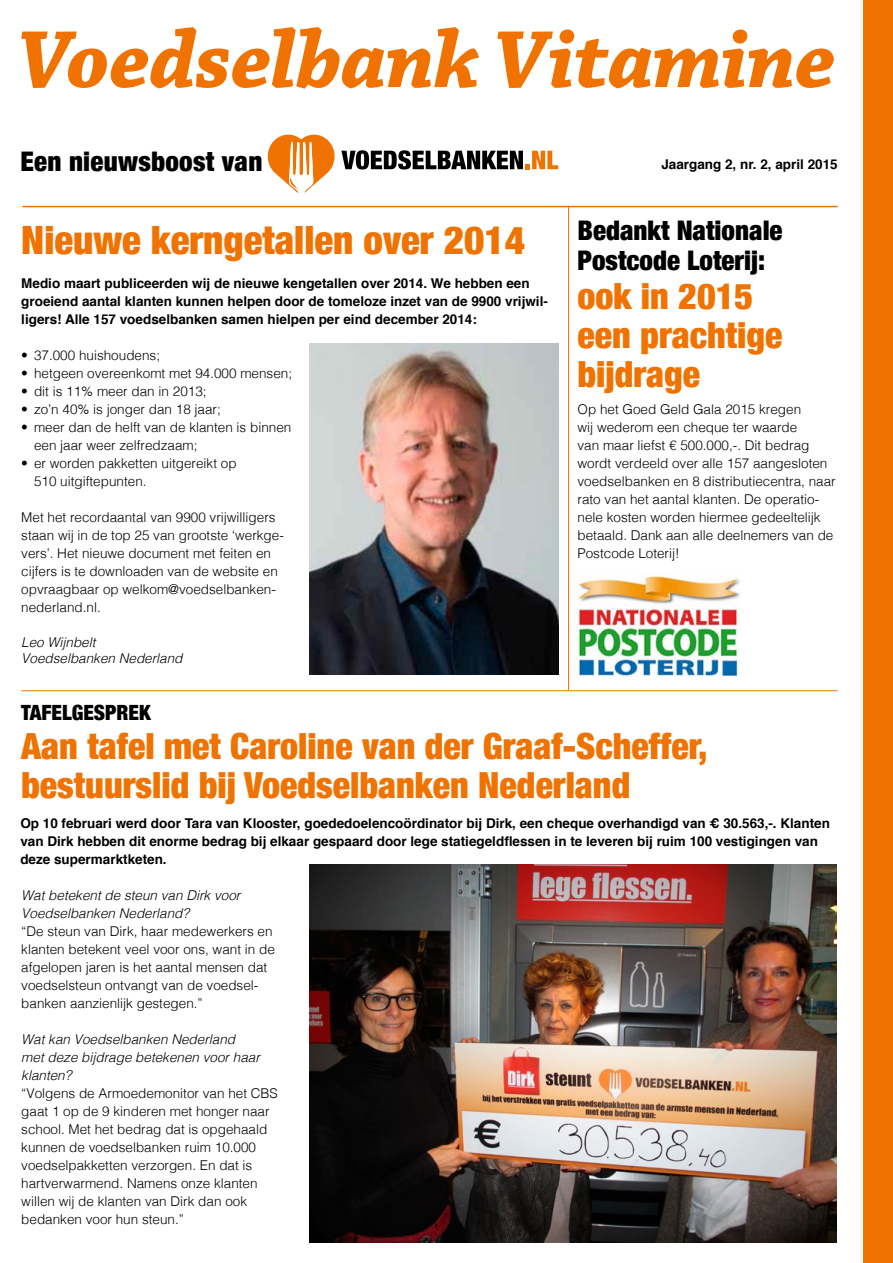
<style>
.page{position:relative;width:893px;height:1263px;background:#fff}
.page>*{position:absolute;margin:0;border:0;box-sizing:border-box;transform-origin:0 0}
.t1{font:900 condensed 39px "Helvetica Neue";color:#f07200}
.t2{font:900 condensed 36px/39px "Helvetica Neue";color:#f07200}
.t3{font:900 condensed 27px/30px "Helvetica Neue";color:#000}
.t4{font:900 condensed 21px "Helvetica Neue";color:#000}
.t5{font:300 13.5px/18px "Helvetica";color:#000}
.t6{font:700 13.5px/18px "Helvetica";color:#000}
.t7{font:italic 300 13.5px/18px "Helvetica";color:#000}
</style>
<div class="page">
<div style="left:863px;top:0;width:30px;height:1263px;background:#f07200"></div>
<svg style="left:268px;top:135px;width:67px;height:59px"></svg>
<svg style="left:341px;top:150px;width:217px;height:20px"></svg>
<svg style="left:21px;top:27px;width:813px;height:62px"></svg>
<hr style="left:23px;top:206px;width:815px;height:1px;background:#f07200">
<hr style="left:568px;top:206px;width:1px;height:484px;background:#f07200">
<img style="left:310px;top:343px;width:249px;height:331px">
<img style="left:576px;top:575px;width:164px;height:102px">
<img style="left:310px;top:864px;width:527px;height:378px">
<hr style="left:21px;top:690px;width:817px;height:1px;background:#f07500">
<h3 class="t3" style="left:20px;top:145px;width:244px">Een nieuwsboost van</h3>
<p class="t6" style="left:661px;top:156px;width:178px">Jaargang 2, nr. 2, april 2015</p>
<h1 class="t1" style="left:21px;top:208px;width:505px">Nieuwe kerngetallen over 2014</h1>
<p class="t6" style="left:21px;top:274px;width:528px">Medio maart publiceerden wij de nieuwe kengetallen over 2014. We hebben een groeiend aantal klanten kunnen helpen door de tomeloze inzet van de 9900 vrijwil&shy;ligers! Alle 157 voedselbanken samen hielpen per eind december 2014:</p>
<p class="t5" style="left:21px;top:345px;width:140px">• 37.000 huishoudens;</p>
<p class="t5" style="left:21px;top:363px;width:272px">• hetgeen overeenkomt met 94.000 mensen;</p>
<p class="t5" style="left:21px;top:381px;width:187px">• dit is 11% meer dan in 2013;</p>
<p class="t5" style="left:21px;top:399px;width:201px">• zo’n 40% is jonger dan 18 jaar;</p>
<p class="t5" style="left:34px;top:417px;width:259px;text-indent:-13px">• meer dan de helft van de klanten is binnen een jaar weer zelfredzaam;</p>
<p class="t5" style="left:34px;top:453px;width:204px;text-indent:-13px">• er worden pakketten uitgereikt op<br>510 uitgiftepunten.</p>
<p class="t5" style="left:21px;top:507px;width:264px">Met het recordaantal van 9900 vrijwilligers staan wij in de top 25 van grootste ‘werkge&shy;vers’. Het nieuwe document met feiten en cijfers is te downloaden van de website en opvraagbaar op welkom@voedselbanken&shy;nederland.nl.</p>
<p class="t7" style="left:21px;top:633px;width:163px;line-height:16.5px">Leo Wijnbelt<br>Voedselbanken Nederland</p>
<h3 class="t3" style="left:578px;top:213px;width:207px">Bedankt Nationale<br>Postcode Loterij:</h3>
<h2 class="t2" style="left:578px;top:274px;width:206px">ook in 2015 een prachtige bijdrage</h2>
<p class="t5" style="left:578px;top:399px;width:260px">Op het Goed Geld Gala 2015 kregen<br>wij wederom een cheque ter waarde<br>van maar liefst € 500.000,-. Dit bedrag wordt verdeeld over alle 157 aangesloten voedselbanken en 8 distributiecentra, naar rato van het aantal klanten. De operatio&shy;nele kosten worden hiermee gedeeltelijk betaald. Dank aan alle deelnemers van de Postcode Loterij!</p>
<h3 class="t4" style="left:21px;top:695px;width:131px">TAFELGESPREK</h3>
<h2 class="t2" style="left:21px;top:725px;width:688px">Aan tafel met Caroline van der Graaf-Scheffer, bestuurslid bij Voedselbanken Nederland</h2>
<p class="t6" style="left:20px;top:814px;width:811px">Op 10 februari werd door Tara van Klooster, goededoelencoördinator bij Dirk, een cheque overhandigd van € 30.563,-. Klanten van Dirk hebben dit enorme bedrag bij elkaar gespaard door lege statiegeldflessen in te leveren bij ruim 100 vestigingen van deze supermarktketen.</p>
<p class="t7" style="left:21px;top:885px;width:221px">Wat betekent de steun van Dirk voor<br>Voedselbanken Nederland?</p>
<p class="t5" style="left:21px;top:921px;width:255px">“De steun van Dirk, haar medewerkers en klanten betekent veel voor ons, want in de afgelopen jaren is het aantal mensen dat voedselsteun ontvangt van de voedsel&shy;banken aanzienlijk gestegen.”</p>
<p class="t7" style="left:21px;top:1029px;width:240px">Wat kan Voedselbanken Nederland met deze bijdrage betekenen voor haar klanten?</p>
<p class="t5" style="left:21px;top:1083px;width:258px">“Volgens de Armoedemonitor van het CBS gaat 1 op de 9 kinderen met honger naar school. Met het bedrag dat is opgehaald kunnen de voedselbanken ruim 10.000 voedselpakketten verzorgen. En dat is hartverwarmend. Namens onze klanten willen wij de klanten van Dirk dan ook bedanken voor hun steun.”</p>
</div>
